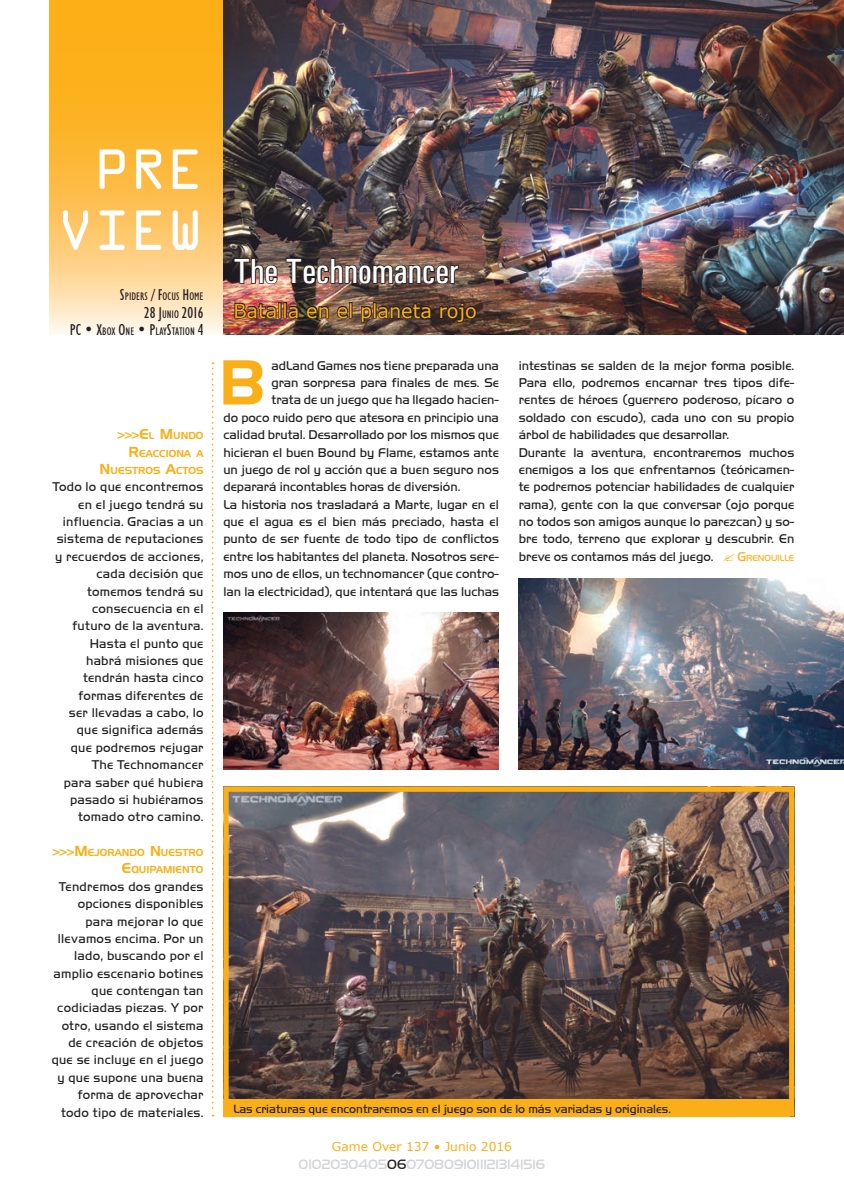
<style>
.page{position:relative;width:844px;height:1191px;background:#fff}
.page>*{position:absolute;margin:0;border:0;box-sizing:border-box;transform-origin:0 0}
.t1{font:61.43px "Handel Gothic BT";color:#faaf18}
.t2{font:50.75px/60.9px "OCRA Std";color:#fff;text-align:right}
.t3{font:500 condensed 35px "Univers";color:#fff}
.t4{font:19.25px "Verdana";color:#faaf18}
.t5{font:condensed 15.75px "Humanist 521 BT";color:#231f20}
.t6{font:14px "Handel Got D Ligh";color:#d1d2d4}
.t7{font:13.12px/17.3px "Handel Got D Ligh";color:#231f20}
.t8{font:13.12px/17.3px "Handel Got D Ligh";letter-spacing:.02em;color:#231f20;text-align:right}
.t9{font:12.25px "Handel Got D Ligh";color:#231f20}
.t10{font:12.25px "Verdana";color:#faaf18}
.t11{font:condensed 11.03px "Humanist 521 BT";color:#231f20}
.t12{font:9.8px/17.3px "Handel Gothic BT";color:#faaf18;text-align:right}
.t13{font:9.1px "Handel Got D Ligh";color:#faaf18}
.s1{font-size:15.75px}
.s2{font-size:11.03px}
.s3{font-size:12.25px}
.s4{font-size:14px}
.s5{font-size:13.12px}
.s6{color:#231f20}
</style>
<div class="page">
<svg style="left:50px;top:0;width:173px;height:334px;background:#fdc152"></svg>
<img style="left:223px;top:0;width:620px;height:335px">
<img style="left:229px;top:792px;width:559px;height:307px">
<div style="left:223px;top:786px;width:571px;height:330px;border:5px solid #faaf18"></div>
<svg style="left:233px;top:301px;width:44px;height:19px"></svg>
<div style="left:278px;top:302px;width:3px;height:16px;border:2px solid #231f20"></div>
<div style="left:283px;top:302px;width:4px;height:16px;border:2px solid #231f20"></div>
<svg style="left:286px;top:305px;width:13px;height:15px"></svg>
<svg style="left:305px;top:305px;width:44px;height:15px"></svg>
<div style="left:349px;top:302px;width:3px;height:16px;border:2px solid #231f20"></div>
<svg style="left:360px;top:302px;width:72px;height:21px;background:#463731"></svg>
<svg style="left:438px;top:302px;width:40px;height:21px"></svg>
<svg style="left:233px;top:257px;width:45px;height:28px"></svg>
<svg style="left:285px;top:257px;width:174px;height:28px;background:#5a4740"></svg>
<div style="left:223px;top:1099px;width:566px;height:17px;background:#faaf18"></div>
<svg style="left:212px;top:362px;width:1px;height:754px"></svg>
<img style="left:518px;top:578px;width:325px;height:191px">
<img style="left:223px;top:613px;width:276px;height:156px">
<h2 class="t2" style="left:57px;top:144px;width:148px">PRE<br>VIEW</h2>
<p class="t11" style="left:120px;top:290px;width:85px"><span class="s1">S</span>PIDERS <span class="s1">/ F</span>OCUS <span class="s1">H</span>OME</p>
<p class="t5" style="left:144px;top:303px;width:61px">28 J<span class="s2">UNIO</span> 2016</p>
<p class="t11" style="left:70px;top:325px;width:135px"><span class="s1">PC • X</span>BOX <span class="s1">O</span>NE <span class="s1">• P</span>LAY<span class="s1">S</span>TATION <span class="s1">4</span></p>
<p class="t12" style="left:100px;top:427px;width:105px"><span class="s3">&gt;&gt;&gt;</span><span class="s4">E</span>L <span class="s4">M</span>UNDO<br><span class="s4">R</span>EACCIONA A<br><span class="s4">N</span>UESTROS <span class="s4">A</span>CTOS</p>
<p class="t8" style="left:52px;top:478px;width:153px">Todo lo que encontremos en el juego tendrá su influencia. Gracias a un sistema de reputaciones y recuerdos de acciones, cada decisión que tomemos tendrá su consecuencia en el futuro de la aventura.<br>Hasta el punto que habrá misiones que tendrán hasta cinco formas diferentes de<br>ser llevadas a cabo, lo que significa además que podremos rejugar<br>The Technomancer<br>para saber qué hubiera pasado si hubiéramos tomado otro camino.</p>
<p class="t12" style="left:51px;top:843px;width:154px"><span class="s3">&gt;&gt;&gt;</span><span class="s4">M</span>EJORANDO <span class="s4">N</span>UESTRO<br><span class="s4">E</span>QUIPAMIENTO</p>
<p class="t8" style="left:52px;top:878px;width:153px">Tendremos dos grandes opciones disponibles para mejorar lo que llevamos encima. Por un lado, buscando por el amplio escenario botines que contengan tan codiciadas piezas. Y por otro, usando el sistema de creación de objetos que se incluye en el juego y que supone una buena forma de aprovechar todo tipo de materiales.</p>
<h3 class="t3" style="left:233px;top:250px;width:227px">The Technomancer</h3>
<h3 class="t4" style="left:233px;top:297px;width:245px">Batalla en el planeta rojo</h3>
<h1 class="t1" style="left:219px;top:345px;width:48px">B</h1>
<p class="t7" style="left:271px;top:357px;width:229px">adLand Games nos tiene preparada una</p>
<p class="t7" style="left:271px;top:374px;width:229px">gran sorpresa para finales de mes. Se</p>
<p class="t7" style="left:271px;top:391px;width:229px">trata de un juego que ha llegado hacien-</p>
<p class="t7" style="left:223px;top:409px;width:277px">do poco ruido pero que atesora en principio una</p>
<p class="t7" style="left:223px;top:426px;width:277px">calidad brutal. Desarrollado por los mismos que</p>
<p class="t7" style="left:223px;top:443px;width:277px">hicieran el buen Bound by Flame, estamos ante</p>
<p class="t7" style="left:223px;top:461px;width:277px">un juego de rol y acción que a buen seguro nos</p>
<p class="t7" style="left:223px;top:478px;width:238px">deparará incontables horas de diversión.</p>
<p class="t7" style="left:223px;top:496px;width:277px">La historia nos trasladará a Marte, lugar en el</p>
<p class="t7" style="left:223px;top:513px;width:277px">que el agua es el bien más preciado, hasta el</p>
<p class="t7" style="left:223px;top:530px;width:277px">punto de ser fuente de todo tipo de conflictos</p>
<p class="t7" style="left:223px;top:548px;width:277px">entre los habitantes del planeta. Nosotros sere-</p>
<p class="t7" style="left:223px;top:565px;width:277px">mos uno de ellos, un technomancer (que contro-</p>
<p class="t7" style="left:223px;top:582px;width:277px">lan la electricidad), que intentará que las luchas</p>
<p class="t7" style="left:518px;top:357px;width:277px">intestinas se salden de la mejor forma posible.<br>Para ello, podremos encarnar tres tipos dife&shy;rentes de héroes (guerrero poderoso, pícaro o soldado con escudo), cada uno con su propio árbol de habilidades que desarrollar.<br>Durante la aventura, encontraremos muchos enemigos a los que enfrentarnos (teóricamen&shy;te podremos potenciar habilidades de cualquier rama), gente con la que conversar (ojo porque no todos son amigos aunque lo parezcan) y so&shy;bre todo, terreno que explorar y descubrir. En breve os contamos más del juego.</p>
<p class="t13" style="left:737px;top:552px;width:58px"><span class="s5">G</span>RENOUILLE</p>
<p class="t9" style="left:233px;top:1101px;width:439px">Las criaturas que encontraremos en el juego son de lo más variadas y originales.</p>
<p class="t10" style="left:332px;top:1138px;width:182px">Game Over 137 • Junio 2016</p>
<p class="t6" style="left:298px;top:1156px;width:248px">0102030405<span class="s6">06</span>07080910111213141516</p>
</div>
